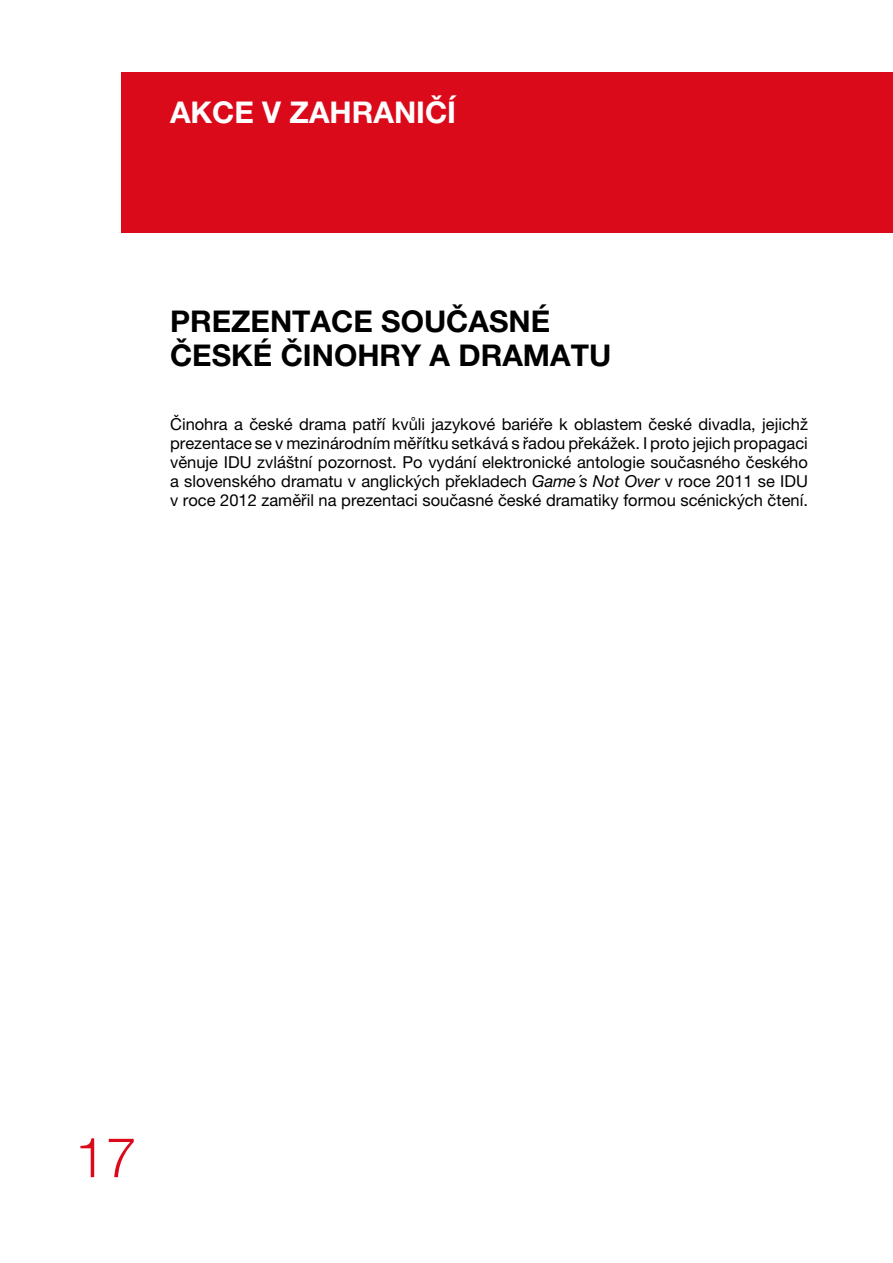
<style>
.page{position:relative;width:893px;height:1263px;background:#fff}
.page>*{position:absolute;margin:0;border:0;box-sizing:border-box;transform-origin:0 0}
.t1{font:300 55.5px "Helvetica Neue LT Pro";color:#db0a1b}
.t2{font:700 30px/34.5px "Helvetica Neue LT Pro";color:#000}
.t3{font:700 30px "Helvetica Neue LT Pro";color:#fff}
.t4{font:16.5px/19px "Helvetica Neue LT Pro";color:#000;text-align:justify}
.s1{font-style:italic}
</style>
<div class="page">
<div style="left:121px;top:72px;width:772px;height:161px;background:#db0a1b"></div>
<h2 class="t3" style="left:170px;top:94px;width:203px">AKCE V ZAHRAN</h2>
<h2 class="t3" style="left:416px;top:94px;width:41px">IČÍ</h2>
<h2 class="t2" style="left:170px;top:303px;width:443px;text-indent:122px">TACE SOUČASNÉ<br>ČESKÉ ČINOHRY A DRAMATU</h2>
<h2 class="t2" style="left:170px;top:303px;width:41px">PREZEN</h2>
<p class="t4" style="left:170px;top:414px;width:639px">Činohra a české drama patří kvůli jazykové bariéře k oblastem české divadla, jejichž prezentace se v mezinárodním měřítku setkává s řadou překážek. I proto jejich propagaci věnuje IDU zvláštní pozornost. Po vydání elektronické antologie současného českého a slovenského dramatu v anglických překladech <span class="s1">Game´s Not Over</span> v roce 2011 se IDU v roce 2012 zaměřil na prezentaci současné české dramatiky formou scénických čtení.</p>
<h1 class="t1" style="left:75px;top:1123px;width:63px">17</h1>
</div>
